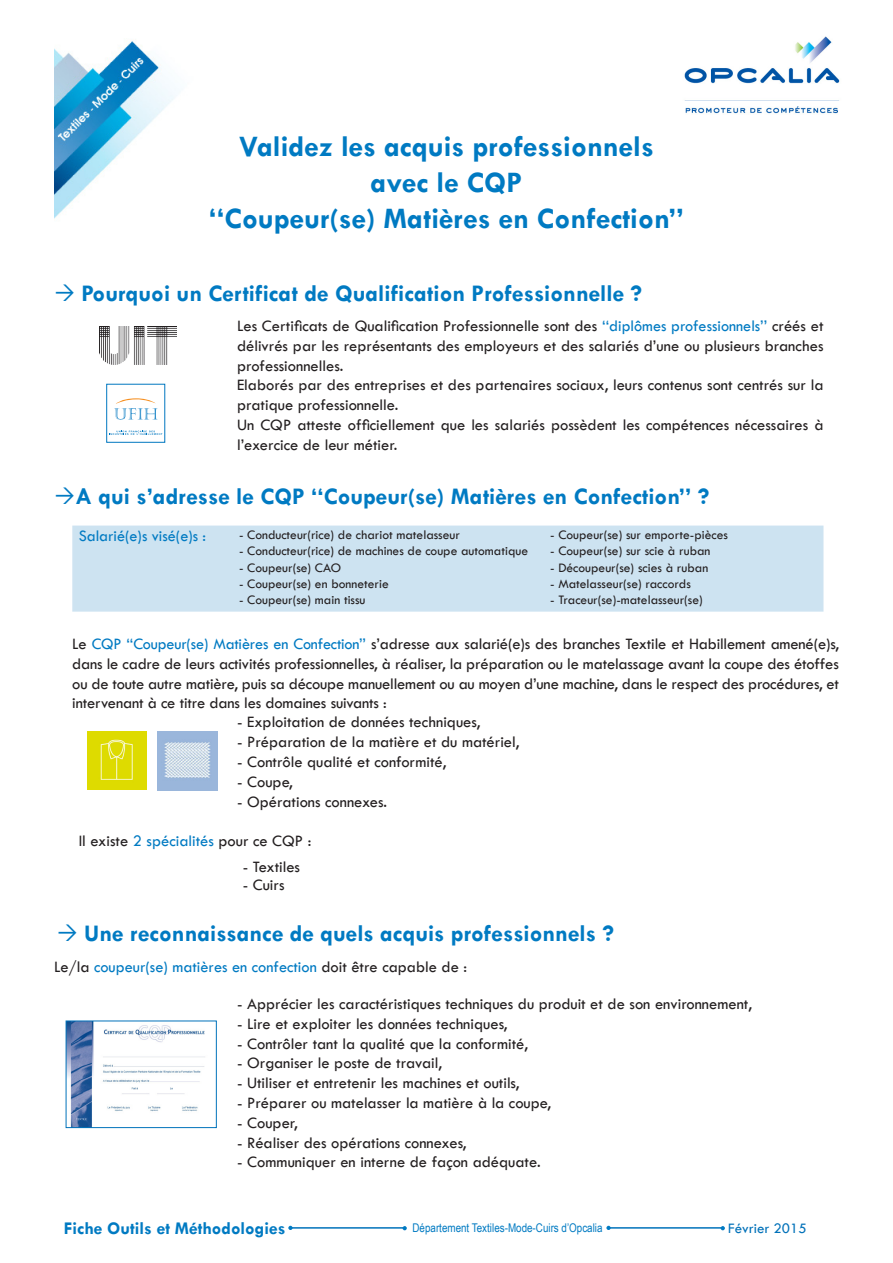
<style>
.page{position:relative;width:893px;height:1263px;background:#fff}
.page>*{position:absolute;margin:0;border:0;box-sizing:border-box;transform-origin:0 0}
.t1{font:700 30px "Tw Cen";color:#007ac2}
.t2{font:700 24px "Tw Cen";color:#007ac2}
.t3{font:700 18px "Tw Cen";color:#007ac2}
.t4{font:16.5px/19.8px "Tw Cen";color:#231f20;text-align:justify}
.t5{font:16.5px "Tw Cen";color:#007ac2}
.t6{font:15px "Tw Cen";color:#0071b9}
.t7{font:13.5px "Tw Cen";color:#231f20}
.t8{font:12px "Arial Narrow";color:#007ac2}
.s1{color:#007ac2}
.s2{color:#231f20}
</style>
<div class="page">
<img style="left:684px;top:36px;width:156px;height:78px">
<img style="left:55px;top:41px;width:119px;height:177px">
<hr style="left:290px;top:1227px;width:115px;height:1px;background:#0072ba">
<svg style="left:288px;top:1226px;width:5px;height:4px"></svg>
<svg style="left:403px;top:1226px;width:4px;height:4px"></svg>
<hr style="left:609px;top:1227px;width:114px;height:1px;background:#0072ba">
<svg style="left:606px;top:1226px;width:5px;height:4px"></svg>
<svg style="left:721px;top:1226px;width:4px;height:4px"></svg>
<img style="left:68px;top:1022px;width:137px;height:104px">
<div style="left:66px;top:1020px;width:151px;height:108px;border:1px solid #0072ba"></div>
<img style="left:100px;top:326px;width:77px;height:39px">
<svg style="left:109px;top:431px;width:53px;height:4px"></svg>
<svg style="left:114px;top:398px;width:44px;height:22px"></svg>
<img style="left:87px;top:731px;width:59px;height:59px">
<img style="left:158px;top:731px;width:60px;height:59px">
<div style="left:72px;top:525px;width:751px;height:87px;background:#cde3f1"></div>
<p class="t1" style="left:239px;top:129px;width:416px">Validez les acquis professionnels</p>
<p class="t1" style="left:371px;top:165px;width:153px">avec le CQP</p>
<p class="t1" style="left:209px;top:201px;width:477px">‘‘Coupeur(se) Matières en Confection’’</p>
<p class="t2" style="left:81px;top:279px;width:562px">Pourquoi un Certificat de Qualification Professionnelle ?</p>
<p class="t4" style="left:237px;top:316px;width:588px">Les Certificats de Qualification Professionnelle sont des <span class="s1">‘‘diplômes professionnels’’</span> créés et délivrés par les représentants des employeurs et des salariés d’une ou plusieurs branches professionnelles.</p>
<p class="t4" style="left:237px;top:375px;width:588px">Elaborés par des entreprises et des partenaires sociaux, leurs contenus sont centrés sur la pratique professionnelle.</p>
<p class="t4" style="left:237px;top:415px;width:588px">Un CQP atteste officiellement que les salariés possèdent les compétences nécessaires à l’exercice de leur métier.</p>
<p class="t2" style="left:76px;top:482px;width:635px">A qui s’adresse le CQP ‘‘Coupeur(se) Matières en Confection’’ ?</p>
<p class="t5" style="left:79px;top:526px;width:129px">Salarié(e)s visé(e)s :</p>
<p class="t7" style="left:239px;top:527px;width:222px">- Conducteur(rice) de chariot matelasseur</p>
<p class="t7" style="left:239px;top:543px;width:291px">- Conducteur(rice) de machines de coupe automatique</p>
<p class="t7" style="left:239px;top:559px;width:104px">- Coupeur(se) CAO</p>
<p class="t7" style="left:239px;top:575px;width:151px">- Coupeur(se) en bonneterie</p>
<p class="t7" style="left:239px;top:592px;width:128px">- Coupeur(se) main tissu</p>
<p class="t7" style="left:550px;top:527px;width:179px">- Coupeur(se) sur emporte-pièces</p>
<p class="t7" style="left:550px;top:543px;width:162px">- Coupeur(se) sur scie à ruban</p>
<p class="t7" style="left:550px;top:559px;width:160px">- Découpeur(se) scies à ruban</p>
<p class="t7" style="left:550px;top:575px;width:142px">- Matelasseur(se) raccords</p>
<p class="t7" style="left:550px;top:592px;width:154px">- Traceur(se)-matelasseur(se)</p>
<p class="t4" style="left:72px;top:634px;width:768px">Le <span class="s1">CQP ‘‘Coupeur(se) Matières en Confection’’</span> s’adresse aux salarié(e)s des branches Textile et Habillement amené(e)s, dans le cadre de leurs activités professionnelles, à réaliser, la préparation ou le matelassage avant la coupe des étoffes ou de toute autre matière, puis sa découpe manuellement ou au moyen d’une machine, dans le respect des procédures, et intervenant à ce titre dans les domaines suivants :</p>
<p class="t4" style="left:237px;top:712px;width:245px">- Exploitation de données techniques,</p>
<p class="t4" style="left:237px;top:732px;width:284px">- Préparation de la matière et du matériel,</p>
<p class="t4" style="left:237px;top:752px;width:211px">- Contrôle qualité et conformité,</p>
<p class="t4" style="left:237px;top:772px;width:57px">- Coupe,</p>
<p class="t4" style="left:237px;top:791px;width:152px">- Opérations connexes.</p>
<p class="t4" style="left:79px;top:831px;width:234px">Il existe <span class="s1">2 spécialités</span> pour ce CQP :</p>
<p class="t4" style="left:243px;top:857px;width:59px">- Textiles</p>
<p class="t4" style="left:243px;top:875px;width:43px">- Cuirs</p>
<p class="t2" style="left:84px;top:919px;width:531px">Une reconnaissance de quels acquis professionnels ?</p>
<p class="t5" style="left:54px;top:957px;width:415px"><span class="s2">Le/la</span> coupeur(se) matières en confection <span class="s2">doit être capable de :</span></p>
<p class="t4" style="left:237px;top:994px;width:516px">- Apprécier les caractéristiques techniques du produit et de son environnement,</p>
<p class="t4" style="left:237px;top:1014px;width:272px">- Lire et exploiter les données techniques,</p>
<p class="t4" style="left:237px;top:1033px;width:293px">- Contrôler tant la qualité que la conformité,</p>
<p class="t4" style="left:237px;top:1053px;width:206px">- Organiser le poste de travail,</p>
<p class="t4" style="left:237px;top:1073px;width:284px">- Utiliser et entretenir les machines et outils,</p>
<p class="t4" style="left:237px;top:1093px;width:315px">- Préparer ou matelasser la matière à la coupe,</p>
<p class="t4" style="left:237px;top:1113px;width:62px">- Couper,</p>
<p class="t4" style="left:237px;top:1132px;width:231px">- Réaliser des opérations connexes,</p>
<p class="t4" style="left:237px;top:1152px;width:305px">- Communiquer en interne de façon adéquate.</p>
<p class="t3" style="left:64px;top:1218px;width:223px">Fiche Outils et Méthodologies</p>
<p class="t8" style="left:412px;top:1219px;width:192px">Département Textiles-Mode-Cuirs d’Opcalia</p>
<p class="t6" style="left:728px;top:1219px;width:80px">Février 2015</p>
</div>
